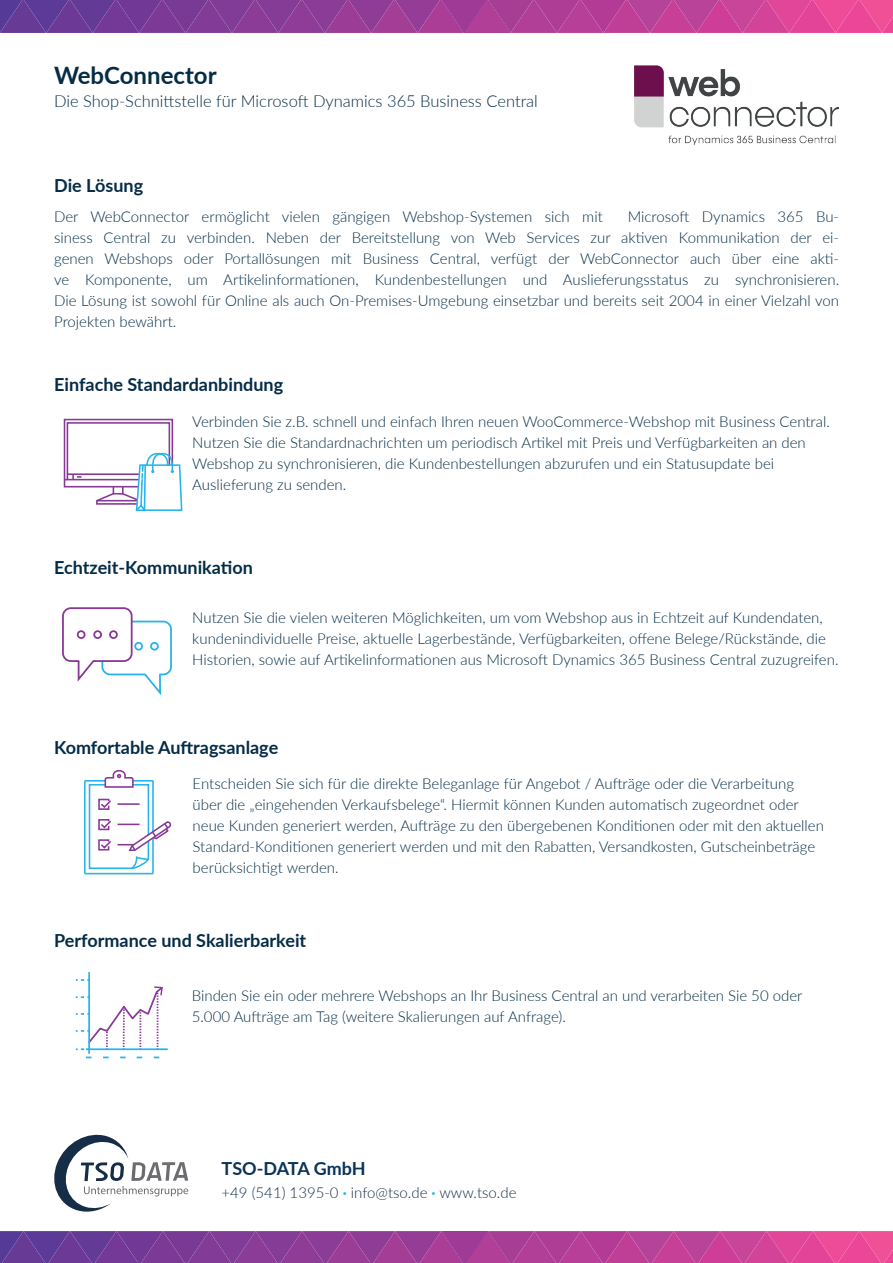
<style>
.page{position:relative;width:893px;height:1263px;background:#fff}
.page>*{position:absolute;margin:0;border:0;box-sizing:border-box;transform-origin:0 0}
.t1{font:700 24px "Lato";color:#052c47}
.t2{font:700 18px "Lato";color:#052c47}
.t3{font:700 18px "Lato";letter-spacing:-.01em;color:#0b3355}
.t4{font:300 16.5px "Lato";color:#052c47}
.t5{font:300 15px/21px "Lato";color:#052c47}
.t6{font:300 15px "Lato";color:#152d47}
.s1{font-weight:700;color:#26b6ea}
</style>
<div class="page">
<img style="left:635px;top:65px;width:204px;height:81px">
<svg style="left:0;top:0;width:893px;height:33px;background:#a34097"></svg>
<svg style="left:0;top:1231px;width:893px;height:32px;background:#a34097"></svg>
<svg style="left:54px;top:1135px;width:134px;height:76px"></svg>
<div style="left:84px;top:780px;width:70px;height:94px;border:2px solid #26b5ea"></div>
<svg style="left:88px;top:770px;width:84px;height:100px"></svg>
<div style="left:64px;top:419px;width:109px;height:68px;border:2px solid #883895"></div>
<div style="left:67px;top:422px;width:103px;height:58px;border:2px solid #883895"></div>
<hr style="left:67px;top:473px;width:102px;height:2px;background:#883895">
<svg style="left:65px;top:474px;width:16px;height:6px"></svg>
<svg style="left:95px;top:452px;width:88px;height:59px"></svg>
<div style="left:134px;top:642px;width:9px;height:8px;border:2px solid #26b5ea;border-radius:50%"></div>
<div style="left:150px;top:642px;width:9px;height:8px;border:2px solid #26b5ea;border-radius:50%"></div>
<div style="left:101px;top:621px;width:71px;height:54px;border:2px solid #26b5ea;border-radius:8px"></div>
<div style="left:62px;top:607px;width:71px;height:55px;background:#fff;border:2px solid #883995;border-radius:8px"></div>
<svg style="left:143px;top:672px;width:19px;height:24px"></svg>
<svg style="left:77px;top:659px;width:19px;height:23px"></svg>
<div style="left:77px;top:630px;width:8px;height:9px;border:2px solid #883895;border-radius:50%"></div>
<div style="left:93px;top:630px;width:9px;height:9px;border:2px solid #883895;border-radius:50%"></div>
<div style="left:109px;top:630px;width:9px;height:9px;border:2px solid #883895;border-radius:50%"></div>
<svg style="left:86px;top:1056px;width:6px;height:2px"></svg>
<svg style="left:103px;top:1056px;width:6px;height:2px"></svg>
<svg style="left:120px;top:1056px;width:6px;height:2px"></svg>
<svg style="left:137px;top:1056px;width:6px;height:2px"></svg>
<svg style="left:154px;top:1056px;width:6px;height:2px"></svg>
<svg style="left:76px;top:979px;width:87px;height:71px"></svg>
<hr style="left:86px;top:1048px;width:82px;height:2px;background:#26b5ea">
<hr style="left:88px;top:972px;width:2px;height:82px;background:#26b5ea">
<h1 class="t1" style="left:54px;top:58px;width:164px">WebConnector</h1>
<p class="t4" style="left:54px;top:89px;width:485px">Die Shop-Schnittstelle für Microsoft Dynamics 365 Business Central</p>
<p class="t2" style="left:54px;top:172px;width:91px">Die Lösung</p>
<p class="t5" style="left:54px;top:206px;width:550px">Der WebConnector ermöglicht vielen gängigen Webshop-Systemen sich mit</p>
<p class="t5" style="left:54px;top:206px;width:786px;text-align:justify;text-indent:573px">Microsoft Dynamics 365 Bu&shy;siness Central zu verbinden. Neben der Bereitstellung von Web Services zur aktiven Kommunikation der ei&shy;genen Webshops oder Portallösungen mit Business Central, verfügt der WebConnector auch über eine akti&shy;ve Komponente, um Artikelinformationen, Kundenbestellungen und Auslieferungsstatus zu synchronisieren.<br>Die Lösung ist sowohl für Online als auch On-Premises-Umgebung einsetzbar und bereits seit 2004 in einer Vielzahl von Projekten bewährt.</p>
<p class="t2" style="left:54px;top:371px;width:230px">Einfache Standardanbindung</p>
<p class="t5" style="left:192px;top:411px;width:639px">Verbinden Sie z.B. schnell und einfach Ihren neuen WooCommerce-Webshop mit Business Central.<br>Nutzen Sie die Standardnachrichten um periodisch Artikel mit Preis und Verfügbarkeiten an den Webshop zu synchronisieren, die Kundenbestellungen abzurufen und ein Statusupdate bei Auslieferung zu senden.</p>
<p class="t2" style="left:54px;top:555px;width:200px">Echtzeit-Kommunikation</p>
<p class="t5" style="left:192px;top:607px;width:648px">Nutzen Sie die vielen weiteren Möglichkeiten, um vom Webshop aus in Echtzeit auf Kundendaten, kundenindividuelle Preise, aktuelle Lagerbestände, Verfügbarkeiten, offene Belege/Rückstände, die<br>Historien, sowie auf Artikelinformationen aus Microsoft Dynamics 365 Business Central zuzugreifen.</p>
<p class="t2" style="left:54px;top:734px;width:226px">Komfortable Auftragsanlage</p>
<p class="t5" style="left:193px;top:773px;width:633px">Entscheiden Sie sich für die direkte Beleganlage für Angebot / Aufträge oder die Verarbeitung über die „eingehenden Verkaufsbelege“. Hiermit können Kunden automatisch zugeordnet oder neue Kunden generiert werden, Aufträge zu den übergebenen Konditionen oder mit den aktuellen Standard-Konditionen generiert werden und mit den Rabatten, Versandkosten, Gutscheinbeträge berücksichtigt werden.</p>
<p class="t2" style="left:54px;top:927px;width:254px">Performance und Skalierbarkeit</p>
<p class="t5" style="left:192px;top:984px;width:612px">Binden Sie ein oder mehrere Webshops an Ihr Business Central an und verarbeiten Sie 50 oder<br>5.000 Aufträge am Tag (weitere Skalierungen auf Anfrage).</p>
<p class="t3" style="left:222px;top:1155px;width:146px">TSO-DATA GmbH</p>
<p class="t6" style="left:222px;top:1182px;width:296px">+49 (541) 1395-0 <span class="s1">·</span> info@tso.de <span class="s1">·</span> www.tso.de</p>
</div>
